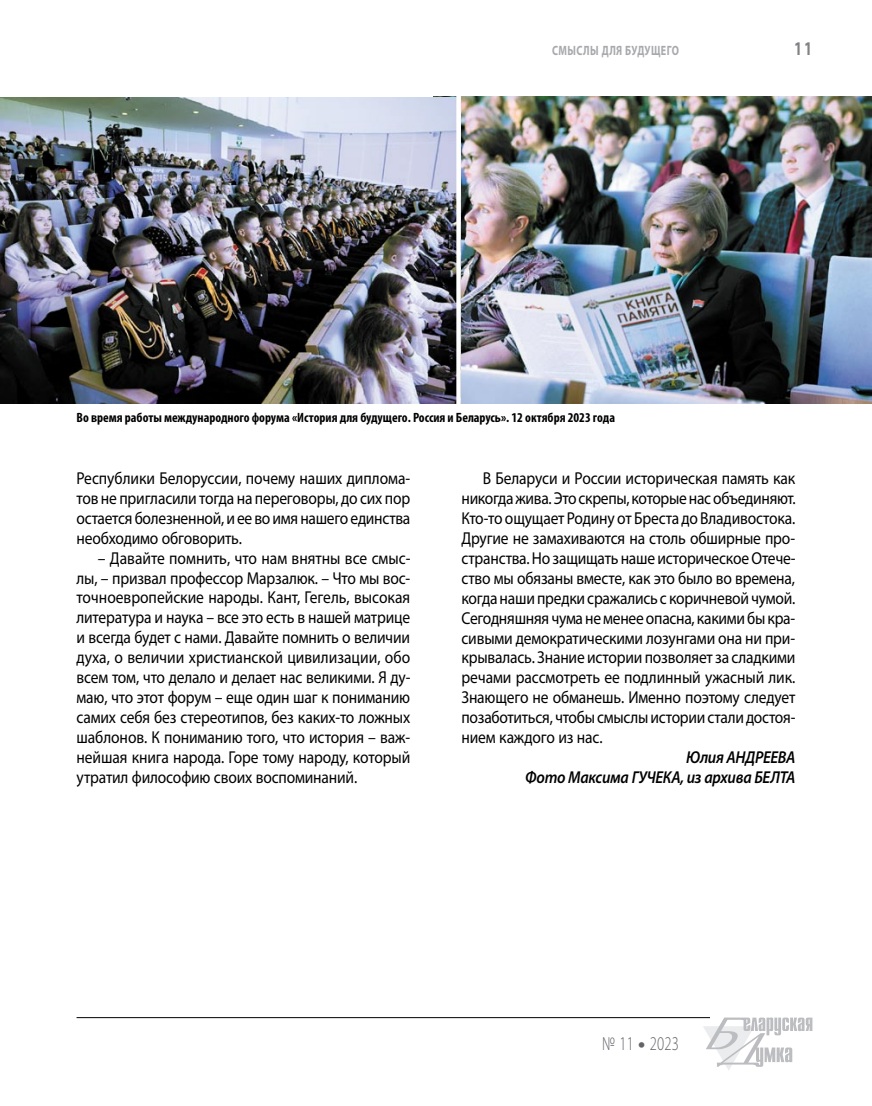
<style>
.page{position:relative;width:872px;height:1106px;background:#fff}
.page>*{position:absolute;margin:0;border:0;box-sizing:border-box;transform-origin:0 0}
.t1{font:300 19.5px "Myriad Pro";letter-spacing:.02em;color:#636467;scale:.75 1}
.t2{font:700 19.5px "Myriad Pro";color:#808285;scale:.75 1}
.t3{font:17.25px/20px "Myriad Pro";letter-spacing:-.01em;color:#000;text-align:justify;scale:.9 1}
.t4{font:italic 600 17.25px/20px "Myriad Pro";letter-spacing:-.02em;color:#000;text-align:right;scale:.9 1}
.t5{font:700 condensed 13.5px "Myriad Pro";color:#000}
.t6{font:700 13.5px "Myriad Pro";letter-spacing:.04em;color:#a7a9ac;scale:.75 1}
.s1{font-weight:900}
</style>
<div class="page">
<hr style="left:77px;top:1017px;width:633px;height:1px;background:#000">
<svg style="left:703px;top:1017px;width:109px;height:53px"></svg>
<img style="left:461px;top:97px;width:411px;height:307px">
<img style="left:0;top:97px;width:456px;height:307px">
<p class="t6" style="left:552px;top:42px;width:170px">Смыслы для будущего</p>
<p class="t2" style="left:794px;top:36px;width:26px">11</p>
<p class="t5" style="left:77px;top:409px;width:540px">Во время работы международного форума «История для будущего. Россия и Беларусь». 12 октября 2023 года</p>
<p class="t3" style="left:77px;top:467px;width:372px">Республики Белоруссии, почему наших диплома&shy;тов не пригласили тогда на переговоры, до сих пор остается болезненной, и ее во имя нашего единства необходимо обговорить.</p>
<p class="t3" style="left:77px;top:547px;width:372px;text-indent:21px">– Давайте помнить, что нам внятны все смыс&shy;лы, – призвал профессор Марзалюк. – Что мы вос&shy;точноевропейские народы. Кант, Гегель, высокая литература и наука – все это есть в нашей матрице и всегда будет с нами. Давайте помнить о величии духа, о величии христианской цивилизации, обо всем том, что делало и делает нас великими. Я ду&shy;маю, что этот форум – еще один шаг к пониманию самих себя без стереотипов, без каких-то ложных шаблонов. К пониманию того, что история – важ&shy;нейшая книга народа. Горе тому народу, который утратил философию своих воспоминаний.</p>
<p class="t3" style="left:461px;top:468px;width:373px;text-indent:21px">В Беларуси и России историческая память как никогда жива. Это скрепы, которые нас объединяют.<br>Кто-то ощущает Родину от Бреста до Владивостока.<br>Другие не замахиваются на столь обширные про&shy;странства. Но защищать наше историческое Отече&shy;ство мы обязаны вместе, как это было во времена, когда наши предки сражались с коричневой чумой.<br>Сегодняшняя чума не менее опасна, какими бы кра&shy;сивыми демократическими лозунгами она ни при&shy;крывалась. Знание истории позволяет за сладкими речами рассмотреть ее подлинный ужасный лик.<br>Знающего не обманешь. Именно поэтому следует позаботиться, чтобы смыслы истории стали достоя&shy;нием каждого из нас.</p>
<p class="t4" style="left:525px;top:747px;width:302px">Юлия АНДРЕЕВА<br>Фото Максима ГУЧЕКА, из архива БЕЛТА</p>
<p class="t1" style="left:602px;top:1032px;width:104px">№ 11 <span class="s1">•</span> 2023</p>
</div>
